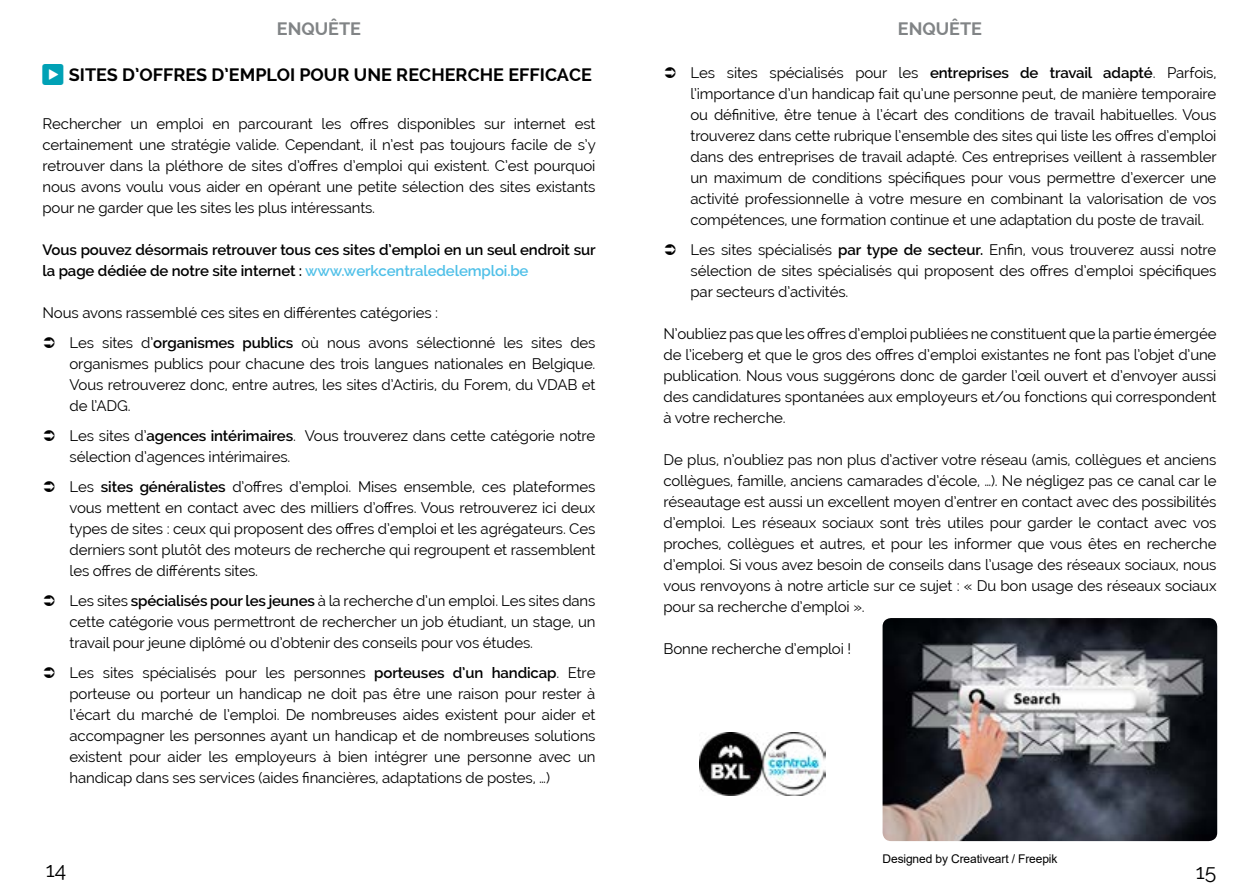
<style>
.page{position:relative;width:1259px;height:893px;background:#fff}
.page>*{position:absolute;margin:0;border:0;box-sizing:border-box;transform-origin:0 0}
.t1{font:21px "Raleway";color:#000}
.t2{font:700 18px "Raleway";color:#000}
.t3{font:700 18px "Raleway";color:#818486}
.t4{font:15px/21px "Raleway";letter-spacing:-.01em;color:#000;text-align:justify}
.t5{font:600 15px/21px "Raleway";letter-spacing:-.01em;color:#000}
.t6{font:12px "Arial";letter-spacing:-.01em;color:#000}
.s1{color:#50c0e8}
.s2{font-weight:600}
</style>
<div class="page">
<img style="left:699px;top:732px;width:126px;height:63px">
<img style="left:882px;top:618px;width:335px;height:223px">
<p class="t3" style="left:277px;top:18px;width:86px">ENQUÊTE</p>
<p class="t3" style="left:898px;top:18px;width:86px">ENQUÊTE</p>
<p class="t2" style="left:69px;top:64px;width:525px">SITES D’OFFRES D’EMPLOI POUR UNE RECHERCHE EFFICACE</p>
<p class="t4" style="left:43px;top:113px;width:555px">Rechercher un emploi en parcourant les offres disponibles sur internet est certainement une stratégie valide. Cependant, il n’est pas toujours facile de s’y retrouver dans la pléthore de sites d’offres d’emploi qui existent. C’est pourquoi nous avons voulu vous aider en opérant une petite sélection des sites existants pour ne garder que les sites les plus intéressants.</p>
<p class="t5" style="left:43px;top:240px;width:555px">Vous pouvez désormais retrouver tous ces sites d’emploi en un seul endroit sur la page dédiée de notre site internet : <span class="s1">www.werkcentraledelemploi.be</span></p>
<p class="t4" style="left:70px;top:298px;width:527px;line-height:30px;text-indent:-27px">Nous avons rassemblé ces sites en différentes catégories :<br>Les sites d’<span class="s2">organismes publics</span> où nous avons sélectionné les sites des</p>
<p class="t4" style="left:70px;top:353px;width:527px">organismes publics pour chacune des trois langues nationales en Belgique.<br>Vous retrouverez donc, entre autres, les sites d’Actiris, du Forem, du VDAB et de l’ADG.</p>
<p class="t4" style="left:70px;top:425px;width:527px">Les sites d’<span class="s2">agences intérimaires</span>. Vous trouverez dans cette catégorie notre sélection d’agences intérimaires.</p>
<p class="t4" style="left:70px;top:476px;width:527px">Les <span class="s2">sites généralistes</span> d’offres d’emploi. Mises ensemble, ces plateformes vous mettent en contact avec des milliers d’offres. Vous retrouverez ici deux types de sites : ceux qui proposent des offres d’emploi et les agrégateurs. Ces derniers sont plutôt des moteurs de recherche qui regroupent et rassemblent les offres de différents sites.</p>
<p class="t4" style="left:70px;top:590px;width:527px">Les sites <span class="s2">spécialisés pour les jeunes</span> à la recherche d’un emploi. Les sites dans cette catégorie vous permettront de rechercher un job étudiant, un stage, un travail pour jeune diplômé ou d’obtenir des conseils pour vos études.</p>
<p class="t4" style="left:70px;top:662px;width:527px">Les sites spécialisés pour les personnes <span class="s2">porteuses d’un handicap</span>. Etre porteuse ou porteur un handicap ne doit pas être une raison pour rester à l’écart du marché de l’emploi. De nombreuses aides existent pour aider et accompagner les personnes ayant un handicap et de nombreuses solutions existent pour aider les employeurs à bien intégrer une personne avec un handicap dans ses services (aides financières, adaptations de postes, …)</p>
<p class="t4" style="left:690px;top:62px;width:528px">Les sites spécialisés pour les <span class="s2">entreprises de travail adapté</span>. Parfois, l’importance d’un handicap fait qu’une personne peut, de manière temporaire ou définitive, être tenue à l’écart des conditions de travail habituelles. Vous trouverez dans cette rubrique l’ensemble des sites qui liste les offres d’emploi dans des entreprises de travail adapté. Ces entreprises veillent à rassembler un maximum de conditions spécifiques pour vous permettre d’exercer une activité professionnelle à votre mesure en combinant la valorisation de vos compétences, une formation continue et une adaptation du poste de travail.</p>
<p class="t4" style="left:690px;top:239px;width:527px">Les sites spécialisés <span class="s2">par type de secteur.</span> Enfin, vous trouverez aussi notre sélection de sites spécialisés qui proposent des offres d’emploi spécifiques par secteurs d’activités.</p>
<p class="t4" style="left:663px;top:323px;width:554px">N’oubliez pas que les offres d’emploi publiées ne constituent que la partie émergée de l’iceberg et que le gros des offres d’emploi existantes ne font pas l’objet d’une publication. Nous vous suggérons donc de garder l’œil ouvert et d’envoyer aussi des candidatures spontanées aux employeurs et/ou fonctions qui correspondent à votre recherche.</p>
<p class="t4" style="left:663px;top:449px;width:554px">De plus, n’oubliez pas non plus d’activer votre réseau (amis, collègues et anciens collègues, famille, anciens camarades d’école, …). Ne négligez pas ce canal car le réseautage est aussi un excellent moyen d’entrer en contact avec des possibilités d’emploi. Les réseaux sociaux sont très utiles pour garder le contact avec vos proches, collègues et autres, et pour les informer que vous êtes en recherche d’emploi. Si vous avez besoin de conseils dans l’usage des réseaux sociaux, nous vous renvoyons à notre article sur ce sujet : « Du bon usage des réseaux sociaux pour sa recherche d’emploi ».</p>
<p class="t4" style="left:663px;top:638px;width:189px">Bonne recherche d’emploi !</p>
<p class="t6" style="left:882px;top:851px;width:176px">Designed by Creativeart / Freepik</p>
<h1 class="t1" style="left:46px;top:857px;width:22px">14</h1>
<h1 class="t1" style="left:1196px;top:859px;width:22px">15</h1>
</div>
